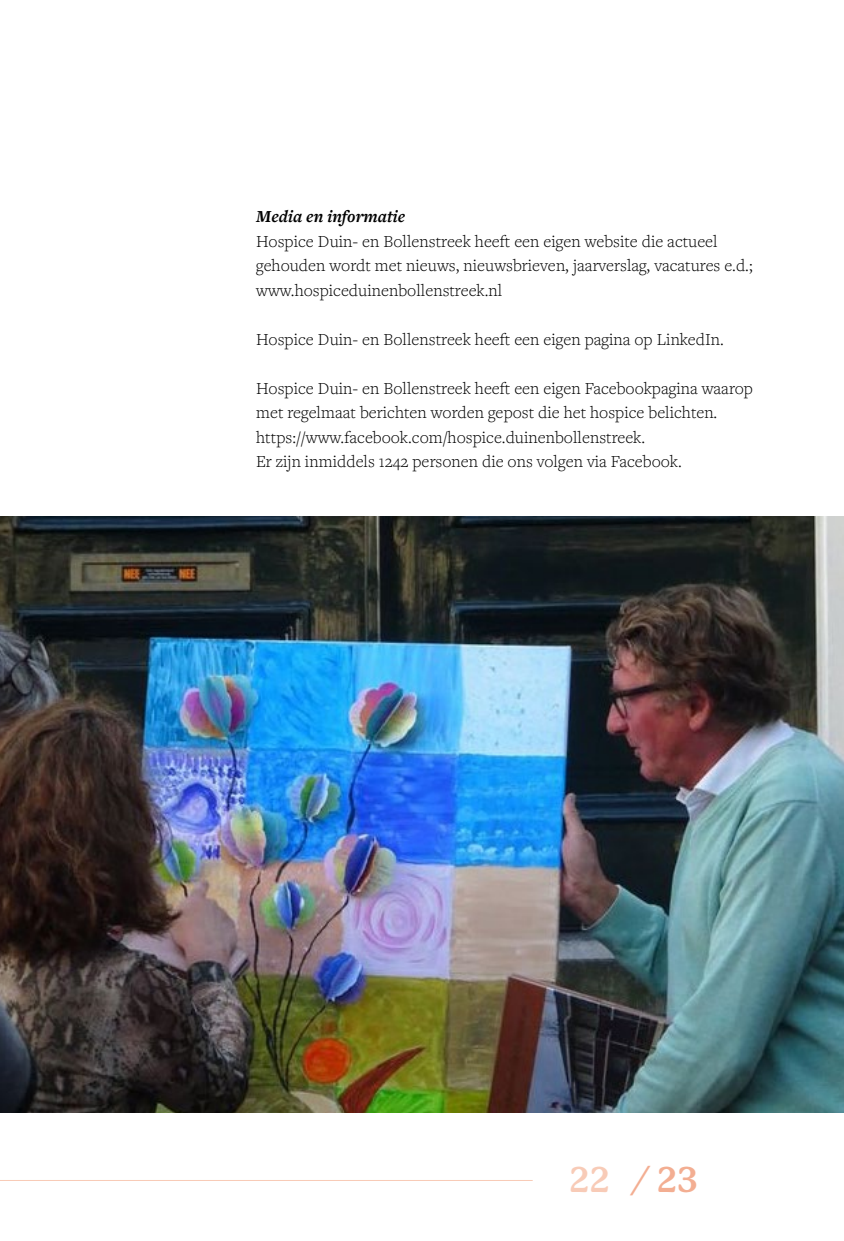
<style>
.page{position:relative;width:844px;height:1241px;background:#fff}
.page>*{position:absolute;margin:0;border:0;box-sizing:border-box;transform-origin:0 0}
.t1{font:700 35px "P22 Mackinac Pro";color:#f3ae92}
.t2{font:300 17.5px/24.5px "Freight Text Pro";color:#000}
.t3{font:italic 700 17.5px "Freight Text Pro";color:#000}
.s1{color:#f8cbb7}
</style>
<div class="page">
<hr style="left:0;top:1179px;width:532px;height:1px;background:#f8cbb7">
<img style="left:0;top:516px;width:843px;height:596px">
<p class="t3" style="left:256px;top:205px;width:150px">Media en informatie</p>
<p class="t2" style="left:256px;top:228px;width:498px">Hospice Duin- en Bollenstreek heeft een eigen website die actueel gehouden wordt met nieuws, nieuwsbrieven, jaarverslag, vacatures e.d.; www.hospiceduinenbollenstreek.nl</p>
<p class="t2" style="left:256px;top:326px;width:469px">Hospice Duin- en Bollenstreek heeft een eigen pagina op LinkedIn.</p>
<p class="t2" style="left:256px;top:375px;width:498px">Hospice Duin- en Bollenstreek heeft een eigen Facebookpagina waarop met regelmaat berichten worden gepost die het hospice belichten. https://www.facebook.com/hospice.duinenbollenstreek.<br>Er zijn inmiddels 1242 personen die ons volgen via Facebook.</p>
<h1 class="t1" style="left:569px;top:1159px;width:131px"><span class="s1">22</span> / 23</h1>
</div>
